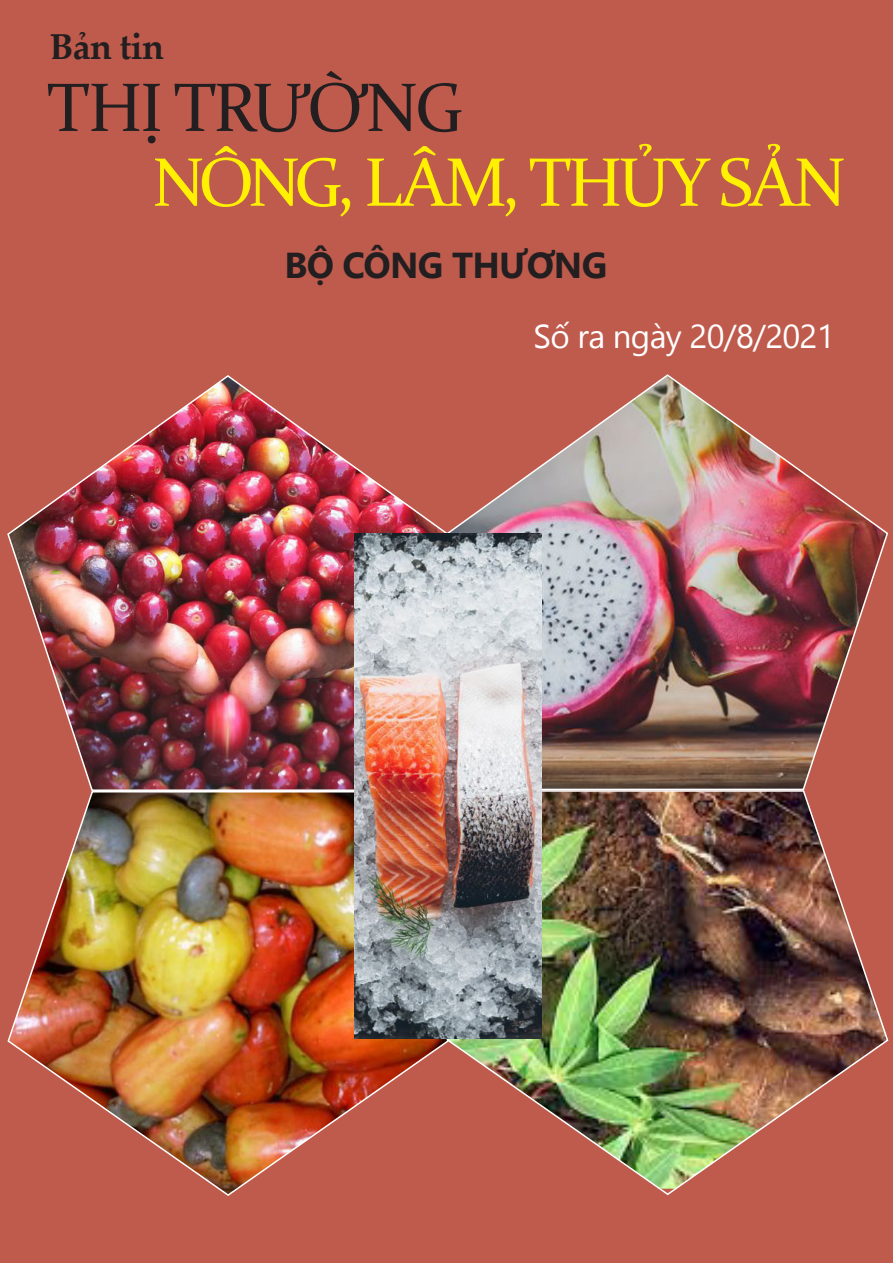
<style>
.page{position:relative;width:893px;height:1263px;background:#be5b4d}
.page>*{position:absolute;margin:0;border:0;box-sizing:border-box;transform-origin:0 0}
.t1{font:69px "Constantia";letter-spacing:-.05em;color:#fff101}
.t2{font:69px "Constantia";letter-spacing:-.04em;color:#231f20}
.t3{font:700 36px "Segoe UI";letter-spacing:-.02em;color:#231f20}
.t4{font:700 36px "Palatino Linotype";letter-spacing:-.02em;color:#231f20}
.t5{font:33px "Leelawadee UI";letter-spacing:-.02em;color:#fff}
</style>
<div class="page">
<img style="left:7px;top:375px;width:439px;height:415px">
<img style="left:7px;top:790px;width:439px;height:406px">
<img style="left:446px;top:374px;width:443px;height:415px">
<img style="left:446px;top:789px;width:443px;height:407px">
<img style="left:354px;top:534px;width:187px;height:504px">
<p class="t4" style="left:50px;top:21px;width:116px">Bản tin</p>
<p class="t2" style="left:47px;top:61px;width:418px">THỊ TRƯỜNG</p>
<p class="t1" style="left:152px;top:135px;width:695px">NÔNG, LÂM, THỦY SẢN</p>
<p class="t3" style="left:284px;top:231px;width:324px">BỘ CÔNG THƯƠNG</p>
<p class="t5" style="left:534px;top:313px;width:302px">Số ra ngày 20/8/2021</p>
</div>
